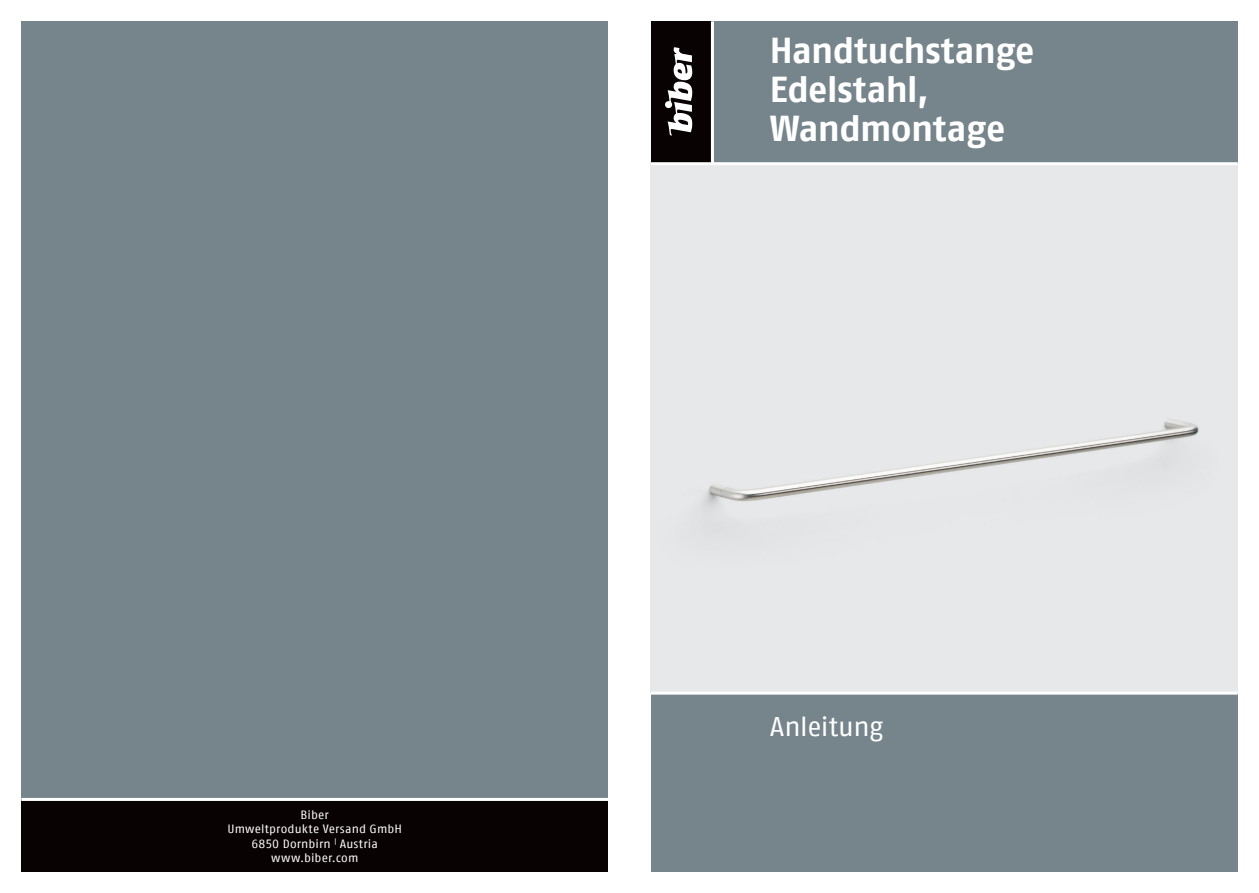
<style>
.page{position:relative;width:1259px;height:893px;background:#fff}
.page>*{position:absolute;margin:0;border:0;box-sizing:border-box;transform-origin:0 0}
.t1{font:700 36px/39px "Fago Offc Pro";letter-spacing:-.01em;color:#fff}
.t2{font:27px "Fago Offc Pro";letter-spacing:-.015em;color:#fff}
.t3{font:12px/14.4px "Fago Offc Pro";letter-spacing:.01em;color:#fff;text-align:center}
</style>
<div class="page">
<div style="left:21px;top:21px;width:587px;height:851px;background:#76858c"></div>
<div style="left:21px;top:799px;width:587px;height:73px;background:#080302"></div>
<hr style="left:21px;top:798px;width:587px;height:3px;background:#fff">
<div style="left:651px;top:165px;width:586px;height:527px;background:#e7e8e9"></div>
<div style="left:651px;top:21px;width:586px;height:143px;background:#76858c"></div>
<div style="left:651px;top:693px;width:586px;height:179px;background:#76858c"></div>
<div style="left:651px;top:21px;width:61px;height:143px;background:#080302"></div>
<hr style="left:651px;top:162px;width:586px;height:3px;background:#fff">
<hr style="left:651px;top:692px;width:586px;height:3px;background:#fff">
<hr style="left:711px;top:21px;width:3px;height:143px;background:#fff">
<svg style="left:665px;top:47px;width:27px;height:89px"></svg>
<p class="t3" style="left:227px;top:807px;width:176px">Biber<br>Umweltprodukte Versand GmbH<br>6850 Dornbirn <sup>|</sup> Austria www.biber.com</p>
<h1 class="t1" style="left:770px;top:31px;width:266px">Handtuchstange<br>Edelstahl,<br>Wandmontage</h1>
<h2 class="t2" style="left:770px;top:710px;width:115px">Anleitung</h2>
</div>
